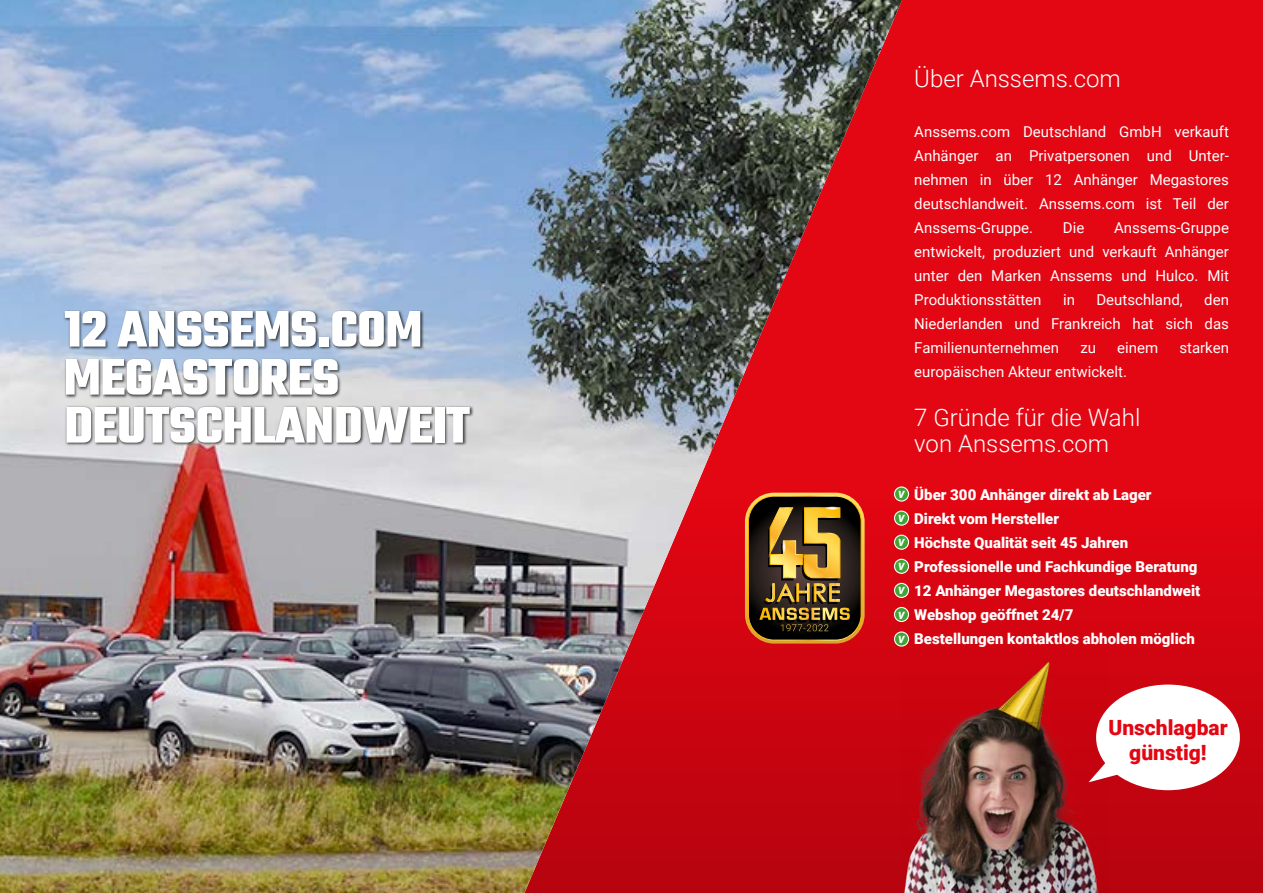
<style>
.page{position:relative;width:1263px;height:893px;background:#e30613}
.page>*{position:absolute;margin:0;border:0;box-sizing:border-box;transform-origin:0 0}
.t1{font:700 55.5px/48px "Teko";letter-spacing:-.01em;color:#fff}
.t2{font:300 24px/25.5px "Roboto";color:#fff}
.t3{font:900 21px/25.2px "Roboto";color:#e30613;text-align:center}
.t4{font:15px/24px "Roboto";color:#fff;text-align:justify}
.t5{font:900 15px/24px "Roboto";color:#fff}
.t6{font:italic 700 13.5px/24.2px "Roboto";color:#fff;text-align:justify}
</style>
<div class="page">
<div style="left:0;top:501px;width:1263px;height:392px;background:linear-gradient(to bottom,#e20613,#b6040f)"></div>
<img style="left:0;top:0;width:902px;height:893px">
<div style="left:64px;top:310px;width:410px;height:136px;background:#000;opacity:.7"></div>
<svg style="left:745px;top:493px;width:120px;height:151px;background:#6d5021"></svg>
<img style="left:902px;top:641px;width:207px;height:252px">
<div style="left:1096px;top:685px;width:144px;height:105px;background:#fff;border-radius:50%"></div>
<svg style="left:1088px;top:760px;width:30px;height:22px"></svg>
<div style="left:894px;top:487px;width:14px;height:14px;background:#3fa535;border-radius:50%"></div>
<div style="left:894px;top:486px;width:15px;height:16px;border:1px solid #fff;border-radius:50%"></div>
<div style="left:894px;top:511px;width:14px;height:14px;background:#3fa535;border-radius:50%"></div>
<div style="left:894px;top:511px;width:15px;height:15px;border:1px solid #fff;border-radius:50%"></div>
<div style="left:894px;top:535px;width:14px;height:14px;background:#3fa535;border-radius:50%"></div>
<div style="left:894px;top:535px;width:15px;height:15px;border:1px solid #fff;border-radius:50%"></div>
<div style="left:894px;top:559px;width:14px;height:14px;background:#3fa535;border-radius:50%"></div>
<div style="left:894px;top:559px;width:15px;height:15px;border:1px solid #fff;border-radius:50%"></div>
<div style="left:894px;top:583px;width:14px;height:14px;background:#3fa535;border-radius:50%"></div>
<div style="left:894px;top:583px;width:15px;height:15px;border:1px solid #fff;border-radius:50%"></div>
<div style="left:894px;top:607px;width:14px;height:14px;background:#3fa535;border-radius:50%"></div>
<div style="left:894px;top:607px;width:15px;height:15px;border:1px solid #fff;border-radius:50%"></div>
<div style="left:894px;top:632px;width:14px;height:14px;background:#3fa535;border-radius:50%"></div>
<div style="left:894px;top:631px;width:15px;height:16px;border:1px solid #fff;border-radius:50%"></div>
<h1 class="t1" style="left:64px;top:309px;width:408px">12 ANSSEMS.COM<br>MEGASTORES<br>DEUTSCHLANDWEIT</h1>
<p class="t6" style="left:898px;top:481px;width:8px">v v v v v v v</p>
<h2 class="t2" style="left:914px;top:65px;width:208px">Über Anssems.com</h2>
<p class="t4" style="left:914px;top:119px;width:316px">Anssems.com Deutschland GmbH verkauft Anhänger an Privatpersonen und Unter&shy;nehmen in über 12 Anhänger Megastores deutschlandweit. Anssems.com ist Teil der Anssems-Gruppe.</p>
<p class="t4" style="left:914px;top:215px;width:316px;text-indent:200px">Anssems-Gruppe entwickelt, produziert und verkauft Anhänger unter den Marken Anssems und Hulco. Mit Produktionsstätten</p>
<p class="t4" style="left:1063px;top:215px;width:23px">Die</p>
<p class="t4" style="left:914px;top:287px;width:316px;text-indent:290px">den Niederlanden und Frankreich hat sich das Familienunternehmen</p>
<p class="t4" style="left:1063px;top:287px;width:13px">in</p>
<p class="t4" style="left:1096px;top:287px;width:88px">Deutschland,</p>
<p class="t4" style="left:1080px;top:335px;width:17px">zu</p>
<p class="t4" style="left:1117px;top:335px;width:42px">einem</p>
<p class="t4" style="left:1179px;top:335px;width:51px">starken</p>
<p class="t4" style="left:914px;top:359px;width:214px">europäischen Akteur entwickelt.</p>
<h2 class="t2" style="left:914px;top:404px;width:228px">7 Gründe für die Wahl von Anssems.com</h2>
<p class="t5" style="left:914px;top:482px;width:288px">Über 300 Anhänger direkt ab Lager<br>Direkt vom Hersteller<br>Höchste Qualität seit 45 Jahren Professionelle und Fachkundige Beratung 12 Anhänger Megastores deutschlandweit Webshop geöffnet 24/7<br>Bestellungen kontaktlos abholen möglich</p>
<h3 class="t3" style="left:1108px;top:714px;width:121px">Unschlagbar günstig!</h3>
</div>
